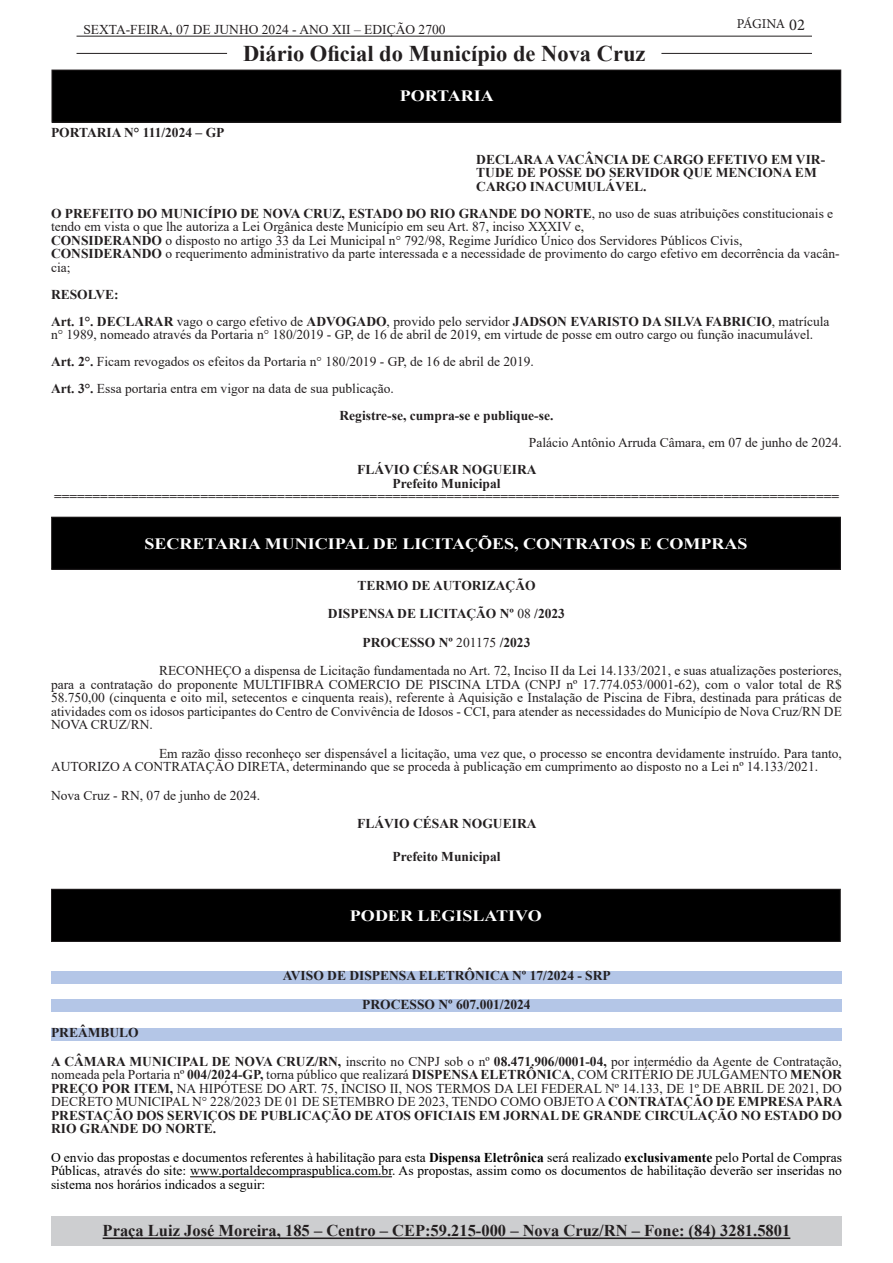
<style>
.page{position:relative;width:893px;height:1263px;background:#fff}
.page>*{position:absolute;margin:0;border:0;box-sizing:border-box;transform-origin:0 0}
.t1{font:700 22.5px "Times New Roman";color:#231f20}
.t2{font:700 16.5px "Times New Roman";color:#231f20}
.t3{font:700 15.75px "Times New Roman";color:#fff;scale:1.14 1}
.t4{font:13.5px/13.5px "Times New Roman";color:#231f20}
.t5{font:700 13.5px/13.5px "Times New Roman";color:#231f20}
.t6{font:13.5px/13.5px "Times New Roman";color:#000;text-align:justify}
.t7{font:13.5px "Minion Pro";letter-spacing:-.03em;color:#231f20}
.s1{font-size:16.5px}
.s2{font-weight:700}
.s3{font-weight:400}
</style>
<div class="page">
<hr style="left:77px;top:36px;width:735px;height:1px;background:#231f20">
<hr style="left:77px;top:53px;width:150px;height:1px;background:#231f20">
<hr style="left:661px;top:53px;width:151px;height:1px;background:#231f20">
<div style="left:51px;top:1216px;width:791px;height:29px;background:#cdced0"></div>
<hr style="left:103px;top:1237px;width:687px;height:2px;background:#231f20">
<div style="left:52px;top:889px;width:788px;height:52px;background:#000"></div>
<div style="left:51px;top:889px;width:790px;height:53px;border:1px solid #231f20"></div>
<div style="left:52px;top:70px;width:789px;height:52px;background:#000"></div>
<div style="left:51px;top:70px;width:790px;height:53px;border:1px solid #231f20"></div>
<div style="left:52px;top:517px;width:788px;height:52px;background:#000"></div>
<div style="left:51px;top:517px;width:790px;height:53px;border:1px solid #231f20"></div>
<div style="left:51px;top:971px;width:791px;height:12px;background:#b4c6e7"></div>
<div style="left:51px;top:999px;width:791px;height:13px;background:#b4c6e7"></div>
<div style="left:51px;top:1028px;width:791px;height:12px;background:#b4c6e7"></div>
<hr style="left:190px;top:1176px;width:202px;height:1px;background:#000">
<p class="t4" style="left:83px;top:23px;width:364px">SEXTA-FEIRA, 07 DE JUNHO 2024 - ANO XII – EDIÇÃO 2700</p>
<h1 class="t1" style="left:243px;top:37px;width:404px">Diário Oficial do Município de Nova Cruz</h1>
<p class="t5" style="left:51px;top:125px;width:175px">PORTARIA N° 111/2024 – GP</p>
<p class="t3" style="left:400px;top:85px;width:84px">PORTARIA</p>
<p class="t7" style="left:737px;top:15px;width:70px">PÁGINA <span class="s1">02</span></p>
<p class="t5" style="left:476px;top:152px;width:350px">DECLARA A VACÂNCIA DE CARGO EFETIVO EM VIR-<br>TUDE DE POSSE DO SERVIDOR QUE MENCIONA EM<br>CARGO INACUMULÁVEL.</p>
<p class="t4" style="left:51px;top:206px;width:784px"><span class="s2">O PREFEITO DO MUNICÍPIO DE NOVA CRUZ, ESTADO DO RIO GRANDE DO NORTE</span>, no uso de suas atribuições constitucionais e tendo em vista o que lhe autoriza a Lei Orgânica deste Município em seu Art. 87, inciso XXXIV e,</p>
<p class="t4" style="left:51px;top:233px;width:693px"><span class="s2">CONSIDERANDO</span> o disposto no artigo 33 da Lei Municipal n° 792/98, Regime Jurídico Único dos Servidores Públicos Civis,</p>
<p class="t4" style="left:51px;top:247px;width:790px"><span class="s2">CONSIDERANDO</span> o requerimento administrativo da parte interessada e a necessidade de provimento do cargo efetivo em decorrência da vacân&shy;cia;</p>
<p class="t5" style="left:51px;top:287px;width:69px">RESOLVE:</p>
<p class="t4" style="left:51px;top:314px;width:780px"><span class="s2">Art. 1°. DECLARAR</span> vago o cargo efetivo de <span class="s2">ADVOGADO</span>, provido pelo servidor <span class="s2">JADSON EVARISTO DA SILVA FABRICIO</span>, matrícula n° 1989, nomeado através da Portaria n° 180/2019 - GP, de 16 de abril de 2019, em virtude de posse em outro cargo ou função inacumulável.</p>
<p class="t4" style="left:51px;top:355px;width:484px"><span class="s2">Art. 2°.</span> Ficam revogados os efeitos da Portaria n° 180/2019 - GP, de 16 de abril de 2019.</p>
<p class="t4" style="left:51px;top:382px;width:344px"><span class="s2">Art. 3°.</span> Essa portaria entra em vigor na data de sua publicação.</p>
<p class="t5" style="left:340px;top:409px;width:215px">Registre-se, cumpra-se e publique-se.</p>
<p class="t4" style="left:529px;top:436px;width:315px">Palácio Antônio Arruda Câmara, em 07 de junho de 2024.</p>
<p class="t5" style="left:357px;top:463px;width:181px;text-align:center">FLÁVIO CÉSAR NOGUEIRA<br>Prefeito Municipal</p>
<p class="t5" style="left:54px;top:490px;width:786px">======================================================================================================</p>
<p class="t3" style="left:144px;top:532px;width:530px">SECRETARIA MUNICIPAL DE LICITAÇÕES, CONTRATOS E COMPRAS</p>
<p class="t5" style="left:357px;top:578px;width:180px">TERMO DE AUTORIZAÇÃO</p>
<p class="t5" style="left:328px;top:606px;width:239px">DISPENSA DE LICITAÇÃO Nº <span class="s3">08</span> /2023</p>
<p class="t5" style="left:363px;top:635px;width:169px">PROCESSO Nº <span class="s3">201175</span> /2023</p>
<p class="t4" style="left:51px;top:663px;width:792px;text-align:justify;text-indent:108px">RECONHEÇO a dispensa de Licitação fundamentada no Art. 72, Inciso II da Lei 14.133/2021, e suas atualizações posteriores, para a contratação do proponente MULTIFIBRA COMERCIO DE PISCINA LTDA (CNPJ nº 17.774.053/0001-62), com o valor total de R$ 58.750,00 (cinquenta e oito mil, setecentos e cinquenta reais), referente à Aquisição e Instalação de Piscina de Fibra, destinada para práticas de atividades com os idosos participantes do Centro de Convivência de Idosos - CCI, para atender as necessidades do Município de Nova Cruz/RN DE NOVA CRUZ/RN.</p>
<p class="t4" style="left:51px;top:746px;width:792px;text-indent:108px">Em razão disso reconheço ser dispensável a licitação, uma vez que, o processo se encontra devidamente instruído. Para tanto,<br>AUTORIZO A CONTRATAÇÃO DIRETA, determinando que se proceda à publicação em cumprimento ao disposto no a Lei nº 14.133/2021.</p>
<p class="t4" style="left:51px;top:788px;width:211px">Nova Cruz - RN, 07 de junho de 2024.</p>
<p class="t5" style="left:357px;top:816px;width:181px">FLÁVIO CÉSAR NOGUEIRA</p>
<p class="t5" style="left:392px;top:850px;width:110px">Prefeito Municipal</p>
<p class="t3" style="left:350px;top:904px;width:170px">PODER LEGISLATIVO</p>
<p class="t5" style="left:283px;top:969px;width:329px">AVISO DE DISPENSA ELETRÔNICA Nº 17/2024 - SRP</p>
<p class="t5" style="left:362px;top:997px;width:170px">PROCESSO Nº 607.001/2024</p>
<p class="t5" style="left:51px;top:1026px;width:89px">PREÂMBULO</p>
<p class="t4" style="left:51px;top:1054px;width:793px;text-align:justify"><span class="s2">A CÂMARA MUNICIPAL DE NOVA CRUZ/RN,</span> inscrito no CNPJ sob o nº <span class="s2">08.471.906/0001-04,</span> por intermédio da Agente de Contratação, nomeada pela Portaria nº <span class="s2">004/2024-GP,</span> torna público que realizará <span class="s2">DISPENSA ELETRÔNICA</span>, COM CRITÉRIO DE JULGAMENTO <span class="s2">MENOR PREÇO POR ITEM,</span> NA HIPÓTESE DO ART. 75, INCISO II, NOS TERMOS DA LEI FEDERAL Nº 14.133, DE 1º DE ABRIL DE 2021, DO DECRETO MUNICIPAL N° 228/2023 DE 01 DE SETEMBRO DE 2023, TENDO COMO OBJETO A <span class="s2">CONTRATAÇÃO DE EMPRESA PARA PRESTAÇÃO DOS SERVIÇOS DE PUBLICAÇÃO DE ATOS OFICIAIS EM JORNAL DE GRANDE CIRCULAÇÃO NO ESTADO DO RIO GRANDE DO NORTE.</span></p>
<p class="t6" style="left:51px;top:1150px;width:792px">O envio das propostas e documentos referentes à habilitação para esta <span class="s2">Dispensa Eletrônica</span> será realizado <span class="s2">exclusivamente</span> pelo Portal de Compras Públicas, através do site: www.portaldecompraspublica.com.br. As propostas, assim como os documentos de habilitação deverão ser inseridas no sistema nos horários indicados a seguir:</p>
<p class="t2" style="left:103px;top:1219px;width:689px">Praça Luiz José Moreira, 185 – Centro – CEP:59.215-000 – Nova Cruz/RN – Fone: (84) 3281.5801</p>
</div>
